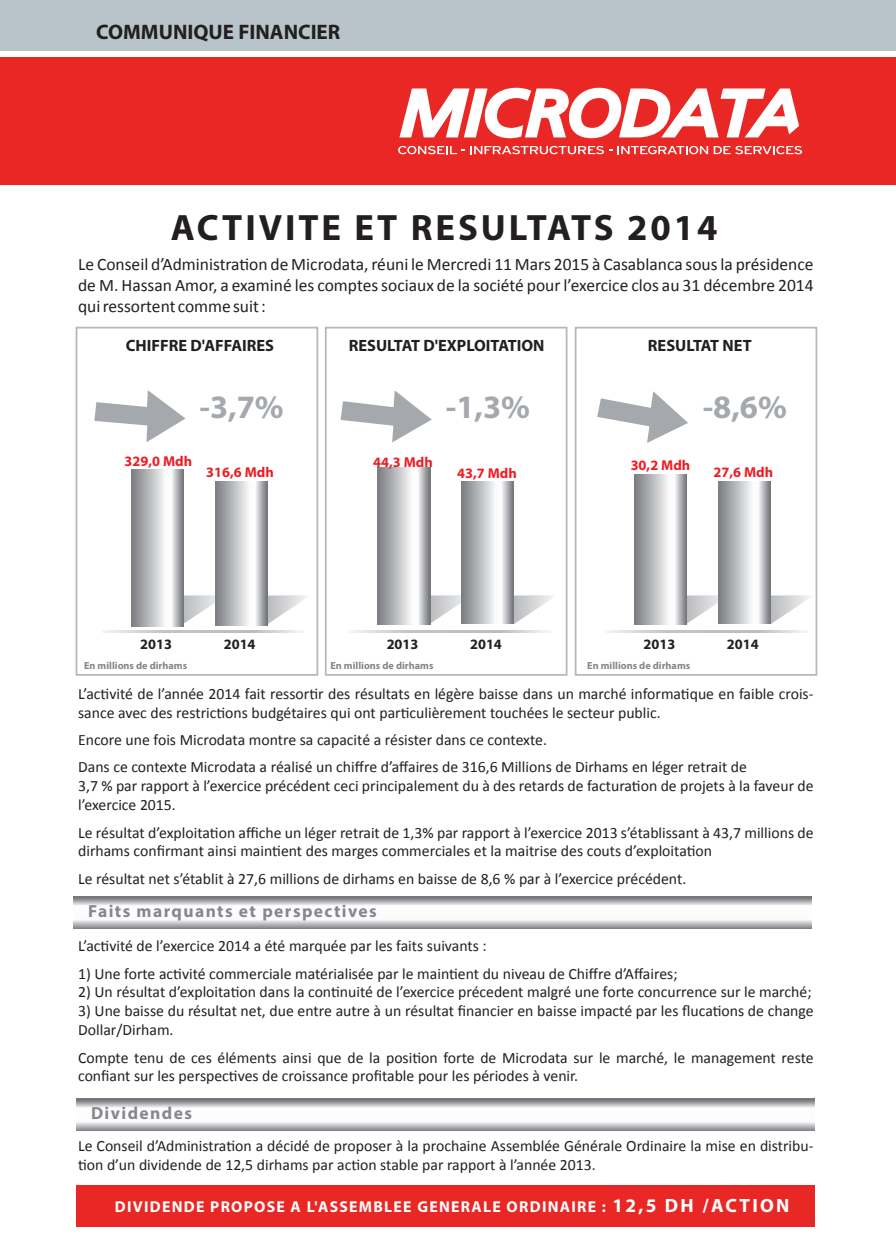
<style>
.page{position:relative;width:896px;height:1245px;background:#fff}
.page>*{position:absolute;margin:0;border:0;box-sizing:border-box;transform-origin:0 0}
.t1{font:700 36.75px "Myriad Pro";letter-spacing:.08em;color:#231f20}
.t2{font:700 32.73px "Myriad Pro";color:#a5a8ac}
.t3{font:700 21px "Myriad Pro";color:#231f20}
.t4{font:17.5px/21px "Calibri";color:#231f20;text-align:justify}
.t5{font:700 17.5px "Myriad Pro";letter-spacing:.08em;color:#86888d}
.t6{font:700 16.45px "Myriad Pro";color:#231f20}
.t7{font:15.75px/18.9px "Calibri";color:#231f20}
.t8{font:700 15.75px "Myriad Pro";letter-spacing:.08em;color:#fff}
.t9{font:700 14.35px "Myriad Pro";color:#ee1d23}
.t10{font:700 14.35px "Myriad Pro";color:#231f20}
.t11{font:700 10.15px "Myriad Pro";color:#84858a}
.s1{font-size:19.25px}
</style>
<div class="page">
<div style="left:0;top:58px;width:896px;height:127px;background:#e92724"></div>
<svg style="left:398px;top:146px;width:310px;height:8px"></svg>
<svg style="left:714px;top:146px;width:88px;height:8px"></svg>
<svg style="left:399px;top:88px;width:400px;height:50px"></svg>
<div style="left:0;top:0;width:896px;height:51px;background:#b8c3ca"></div>
<svg style="left:94px;top:390px;width:92px;height:52px"></svg>
<svg style="left:184px;top:595px;width:31px;height:29px"></svg>
<svg style="left:132px;top:469px;width:52px;height:157px"></svg>
<svg style="left:267px;top:595px;width:40px;height:29px"></svg>
<svg style="left:215px;top:481px;width:52px;height:144px"></svg>
<svg style="left:104px;top:631px;width:200px;height:1px"></svg>
<div style="left:76px;top:327px;width:242px;height:348px;border:2px solid #b5b7bb"></div>
<svg style="left:341px;top:390px;width:91px;height:52px"></svg>
<svg style="left:430px;top:595px;width:43px;height:29px"></svg>
<svg style="left:378px;top:468px;width:52px;height:157px"></svg>
<svg style="left:513px;top:595px;width:41px;height:29px"></svg>
<svg style="left:462px;top:481px;width:52px;height:142px"></svg>
<svg style="left:350px;top:631px;width:200px;height:1px"></svg>
<div style="left:325px;top:327px;width:242px;height:348px;border:2px solid #b5b7bb"></div>
<svg style="left:597px;top:391px;width:91px;height:52px"></svg>
<svg style="left:687px;top:595px;width:42px;height:29px"></svg>
<svg style="left:635px;top:474px;width:52px;height:150px"></svg>
<svg style="left:770px;top:595px;width:41px;height:29px"></svg>
<svg style="left:718px;top:481px;width:53px;height:142px"></svg>
<svg style="left:607px;top:631px;width:200px;height:1px"></svg>
<div style="left:575px;top:327px;width:242px;height:348px;border:2px solid #b5b7bb"></div>
<div style="left:76px;top:1185px;width:738px;height:41px;background:#e92724"></div>
<svg style="left:73px;top:896px;width:738px;height:32px"></svg>
<svg style="left:76px;top:1098px;width:738px;height:32px"></svg>
<p class="t3" style="left:96px;top:18px;width:246px">COMMUNIQUE FINANCIER</p>
<p class="t1" style="left:171px;top:204px;width:548px">ACTIVITE ET RESULTATS 2014</p>
<p class="t4" style="left:78px;top:254px;width:737px">Le Conseil d’Administration de Microdata, réuni le Mercredi 11 Mars 2015 à Casablanca sous la présidence de M. Hassan Amor, a examiné les comptes sociaux de la société pour l’exercice clos au 31 décembre 2014 qui ressortent comme suit :</p>
<p class="t6" style="left:126px;top:335px;width:150px">CHIFFRE D'AFFAIRES</p>
<p class="t2" style="left:200px;top:386px;width:86px">-3,7%</p>
<p class="t6" style="left:349px;top:335px;width:197px">RESULTAT D'EXPLOITATION</p>
<p class="t2" style="left:446px;top:386px;width:86px">-1,3%</p>
<p class="t6" style="left:648px;top:335px;width:105px">RESULTAT NET</p>
<p class="t2" style="left:703px;top:386px;width:86px">-8,6%</p>
<p class="t9" style="left:125px;top:451px;width:69px">329,0 Mdh</p>
<p class="t9" style="left:373px;top:452px;width:61px">44,3 Mdh</p>
<p class="t9" style="left:206px;top:462px;width:69px">316,6 Mdh</p>
<p class="t9" style="left:457px;top:464px;width:61px">43,7 Mdh</p>
<p class="t9" style="left:713px;top:463px;width:61px">27,6 Mdh</p>
<p class="t9" style="left:631px;top:456px;width:61px">30,2 Mdh</p>
<p class="t10" style="left:140px;top:635px;width:33px">2013</p>
<p class="t10" style="left:224px;top:635px;width:33px">2014</p>
<p class="t11" style="left:84px;top:659px;width:104px">En millions de dirhams</p>
<p class="t10" style="left:387px;top:635px;width:33px">2013</p>
<p class="t10" style="left:470px;top:635px;width:33px">2014</p>
<p class="t11" style="left:330px;top:659px;width:104px">En millions de dirhams</p>
<p class="t10" style="left:643px;top:635px;width:33px">2013</p>
<p class="t10" style="left:727px;top:635px;width:33px">2014</p>
<p class="t11" style="left:587px;top:659px;width:104px">En millions de dirhams</p>
<p class="t7" style="left:78px;top:684px;width:737px">L’activité de l’année 2014 fait ressortir des résultats en légère baisse dans un marché informatique en faible crois&shy;sance avec des restrictions budgétaires qui ont particulièrement touchées le secteur public.</p>
<p class="t7" style="left:78px;top:730px;width:470px">Encore une fois Microdata montre sa capacité a résister dans ce contexte.</p>
<p class="t7" style="left:78px;top:757px;width:670px">Dans ce contexte Microdata a réalisé un chiffre d’affaires de 316,6 Millions de Dirhams en léger retrait de</p>
<p class="t7" style="left:78px;top:776px;width:737px">3,7 % par rapport à l’exercice précédent ceci principalement du à des retards de facturation de projets à la faveur de l’exercice 2015.</p>
<p class="t7" style="left:78px;top:822px;width:737px">Le résultat d’exploitation affiche un léger retrait de 1,3% par rapport à l’exercice 2013 s’établissant à 43,7 millions de dirhams confirmant ainsi maintient des marges commerciales et la maitrise des couts d’exploitation</p>
<p class="t7" style="left:78px;top:869px;width:610px">Le résultat net s’établit à 27,6 millions de dirhams en baisse de 8,6 % par à l’exercice précédent.</p>
<p class="t5" style="left:88px;top:899px;width:290px">Faits marquants et perspectives</p>
<p class="t7" style="left:78px;top:936px;width:410px">L’activité de l’exercice 2014 a été marquée par les faits suivants :</p>
<p class="t7" style="left:78px;top:963px;width:601px">1) Une forte activité commerciale matérialisée par le maintient du niveau de Chiffre d’Affaires;</p>
<p class="t7" style="left:78px;top:982px;width:735px">2) Un résultat d’exploitation dans la continuité de l’exercice précedent malgré une forte concurrence sur le marché;</p>
<p class="t7" style="left:78px;top:1001px;width:737px">3) Une baisse du résultat net, due entre autre à un résultat financier en baisse impacté par les flucations de change<br>Dollar/Dirham.</p>
<p class="t7" style="left:78px;top:1047px;width:737px">Compte tenu de ces éléments ainsi que de la position forte de Microdata sur le marché, le management reste confiant sur les perspectives de croissance profitable pour les périodes à venir.</p>
<p class="t5" style="left:91px;top:1101px;width:102px">Dividendes</p>
<p class="t7" style="left:78px;top:1135px;width:737px">Le Conseil d’Administration a décidé de proposer à la prochaine Assemblée Générale Ordinaire la mise en distribu&shy;tion d’un dividende de 12,5 dirhams par action stable par rapport à l’année 2013.</p>
<p class="t8" style="left:115px;top:1196px;width:676px">DIVIDENDE PROPOSE A L'ASSEMBLEE GENERALE ORDINAIRE : <span class="s1">12,5 DH /ACTION</span></p>
</div>
